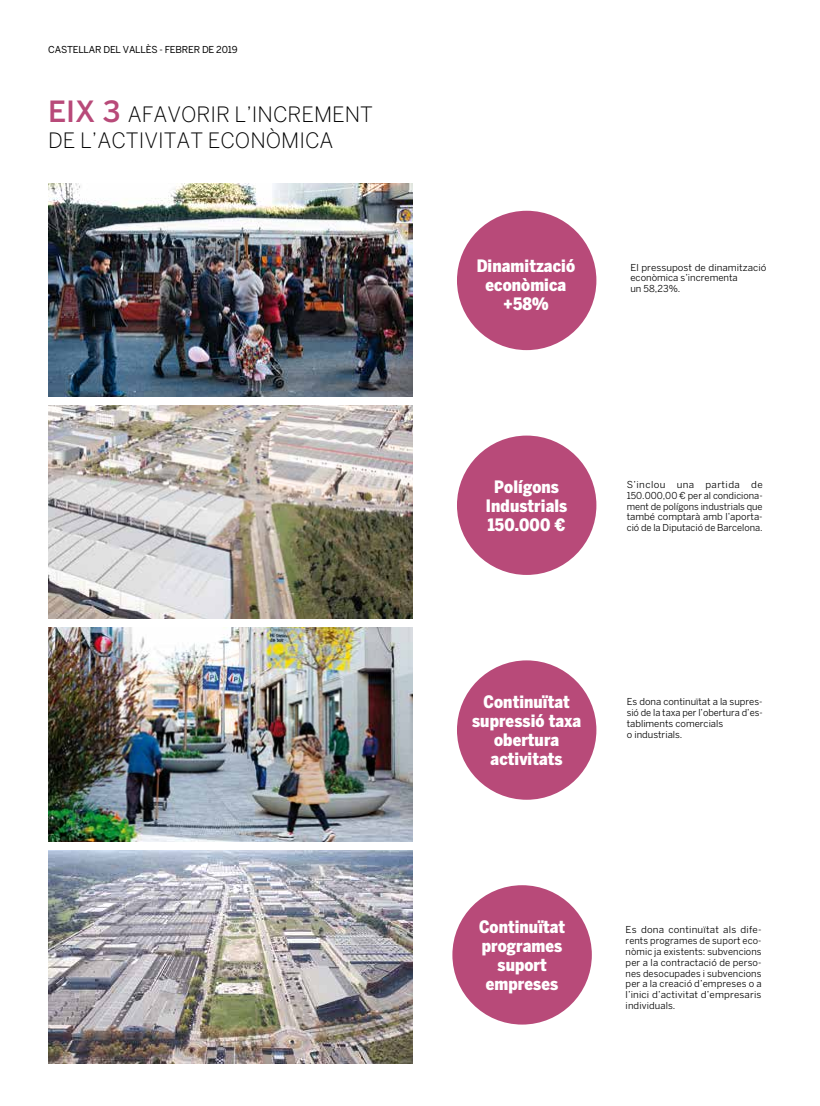
<style>
.page{position:relative;width:820px;height:1106px;background:#fff}
.page>*{position:absolute;margin:0;border:0;box-sizing:border-box;transform-origin:0 0}
.t1{font:300 21px/25.2px "Benton Sans";color:#000}
.t2{font:900 condensed 17px/19px "Benton Sans";letter-spacing:.005em;color:#fff;text-align:center}
.t3{font:9.5px/10.9px "Benton Sans";color:#000}
.t4{font:9.5px "Benton Sans";letter-spacing:-.02em;color:#000}
.s1{font-weight:500;font-size:29px;color:#b84a79}
</style>
<div class="page">
<div style="left:455px;top:209px;width:142px;height:142px;background:#b84a79;border-radius:50%"></div>
<div style="left:454px;top:208px;width:145px;height:145px;border:3px solid #fff;border-radius:50%"></div>
<div style="left:455px;top:434px;width:142px;height:142px;background:#b84a79;border-radius:50%"></div>
<div style="left:454px;top:432px;width:145px;height:146px;border:3px solid #fff;border-radius:50%"></div>
<div style="left:455px;top:659px;width:142px;height:142px;background:#b84a79;border-radius:50%"></div>
<div style="left:454px;top:657px;width:145px;height:145px;border:3px solid #fff;border-radius:50%"></div>
<div style="left:450px;top:883px;width:143px;height:143px;background:#b84a79;border-radius:50%"></div>
<div style="left:449px;top:882px;width:145px;height:145px;border:3px solid #fff;border-radius:50%"></div>
<img style="left:48px;top:184px;width:364px;height:213px">
<img style="left:48px;top:406px;width:364px;height:212px">
<img style="left:48px;top:628px;width:364px;height:213px">
<img style="left:48px;top:850px;width:364px;height:213px">
<p class="t4" style="left:48px;top:44px;width:191px">CASTELLAR DEL VALLÈS - FEBRER DE 2019</p>
<h1 class="t1" style="left:48px;top:102px;width:326px"><span class="s1">EIX 3</span> AFAVORIR L’INCREMENT<br>DE L’ACTIVITAT ECONÒMICA</h1>
<h2 class="t2" style="left:476px;top:256px;width:100px">Dinamització econòmica +58%</h2>
<p class="t3" style="left:630px;top:261px;width:137px">El pressupost de dinamització econòmica s’incrementa<br>un 58,23%.</p>
<h2 class="t2" style="left:485px;top:477px;width:83px">Polígons<br>Industrials<br>150.000 €</h2>
<p class="t3" style="left:626px;top:479px;width:137px;text-align:justify">S’inclou una partida de 150.000,00 € per al condiciona&shy;ment de polígons industrials que també comptarà amb l’aporta&shy;ció de la Diputació de Barcelona.</p>
<h2 class="t2" style="left:472px;top:692px;width:111px">Continuïtat supressió taxa obertura activitats</h2>
<p class="t3" style="left:626px;top:696px;width:137px">Es dona continuïtat a la supres&shy;sió de la taxa per l’obertura d’es&shy;tabliments comercials<br>o industrials.</p>
<h2 class="t2" style="left:479px;top:916px;width:87px">Continuïtat programes suport empreses</h2>
<p class="t3" style="left:625px;top:924px;width:137px;text-align:justify">Es dona continuïtat als dife&shy;rents programes de suport eco&shy;nòmic ja existents: subvencions per a la contractació de perso&shy;nes desocupades i subvencions per a la creació d’empreses o a l’inici d’activitat d’empresaris individuals.</p>
</div>
